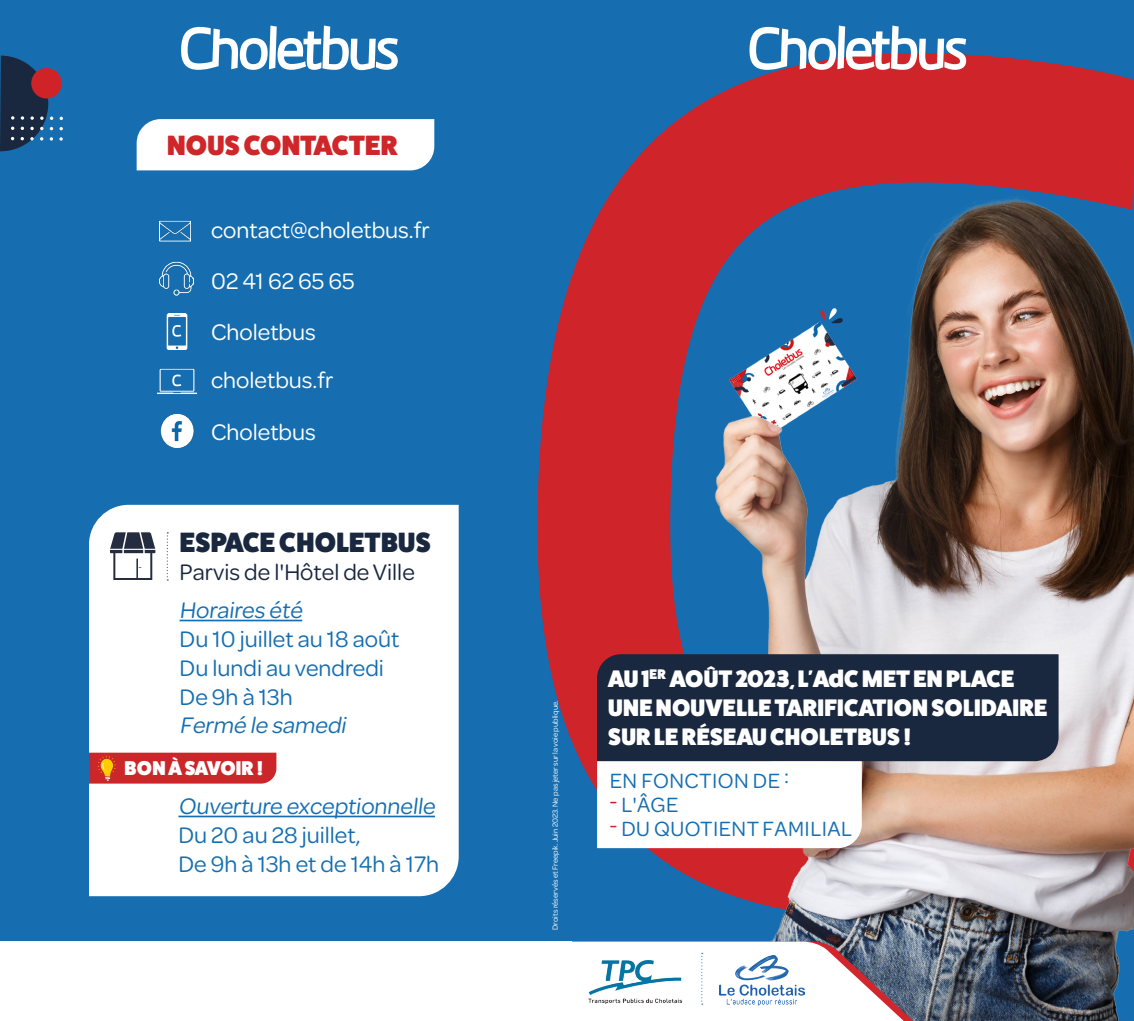
<style>
.page{position:relative;width:1134px;height:1021px;background:#fff}
.page>*{position:absolute;margin:0;border:0;box-sizing:border-box;transform-origin:0 0}
.t1{font:800 28px "Fat Frank";letter-spacing:.01em;color:#1a283f}
.t2{font:800 28px "Fat Frank";letter-spacing:.01em;color:#cf262a}
.t3{font:24px "Omnes";color:#156eb1}
.t4{font:800 24px "Fat Frank";letter-spacing:.01em;color:#fff}
.t5{font:24px "Omnes";color:#fff}
.t6{font:24px "Omnes";color:#1a283f}
.t7{font:italic 24px "Omnes";color:#156eb1}
.t8{font:22px "Omnes";letter-spacing:.02em;color:#156eb1}
.t9{font:800 20px "Fat Frank";letter-spacing:.01em;color:#fff}
.t10{font:8px "Omnes";color:#fff}
.s1{color:#c12026}
.s2{color:#cf262a}
</style>
<div class="page">
<div style="left:0;top:0;width:1134px;height:1020px;background:#166eb0"></div>
<img style="left:326px;top:39px;width:808px;height:981px">
<div style="left:597px;top:654px;width:461px;height:107px;background:#1a283f"></div>
<div style="left:597px;top:761px;width:265px;height:87px;background:#fff"></div>
<div style="left:0;top:941px;width:572px;height:79px;background:#fff"></div>
<svg style="left:181px;top:26px;width:217px;height:44px"></svg>
<svg style="left:817px;top:305px;width:27px;height:20px"></svg>
<svg style="left:572px;top:941px;width:346px;height:79px;background:#d6d9e0"></svg>
<div style="left:89px;top:505px;width:370px;height:391px;background:#fff"></div>
<img style="left:166px;top:314px;width:22px;height:35px">
<img style="left:160px;top:413px;width:34px;height:35px">
<img style="left:159px;top:261px;width:34px;height:35px">
<img style="left:159px;top:220px;width:31px;height:22px">
<img style="left:158px;top:368px;width:38px;height:27px">
<hr style="left:107px;top:548px;width:51px;height:2px;background:#fff">
<svg style="left:110px;top:527px;width:45px;height:53px;background:#a7aab2"></svg>
<svg style="left:167px;top:532px;width:1px;height:48px"></svg>
<hr style="left:180px;top:619px;width:122px;height:2px;background:#156eb1">
<svg style="left:172px;top:325px;width:9px;height:12px"></svg>
<svg style="left:172px;top:374px;width:9px;height:12px"></svg>
<div style="left:137px;top:119px;width:297px;height:51px;background:#fff"></div>
<svg style="left:89px;top:752px;width:187px;height:31px;background:#ce312e"></svg>
<hr style="left:178px;top:815px;width:257px;height:2px;background:#156eb1">
<div style="left:31px;top:68px;width:31px;height:31px;background:#d02328;border-radius:50%"></div>
<svg style="left:59px;top:137px;width:4px;height:4px"></svg>
<svg style="left:59px;top:127px;width:4px;height:3px"></svg>
<svg style="left:0;top:56px;width:53px;height:95px"></svg>
<svg style="left:749px;top:26px;width:217px;height:44px"></svg>
<p class="t2" style="left:167px;top:129px;width:232px">NOUS CONTACTER</p>
<p class="t5" style="left:211px;top:214px;width:220px">contact@choletbus.fr</p>
<p class="t5" style="left:211px;top:265px;width:145px">02 41 62 65 65</p>
<p class="t5" style="left:211px;top:316px;width:106px">Choletbus</p>
<p class="t5" style="left:211px;top:363px;width:124px">choletbus.fr</p>
<p class="t5" style="left:211px;top:415px;width:106px">Choletbus</p>
<p class="t1" style="left:180px;top:527px;width:252px">ESPACE CHOLETBUS</p>
<p class="t6" style="left:180px;top:556px;width:237px">Parvis de l'Hôtel de Ville</p>
<p class="t3" style="left:180px;top:594px;width:128px">Horaires été</p>
<p class="t3" style="left:180px;top:623px;width:221px">Du 10 juillet au 18 août</p>
<p class="t3" style="left:180px;top:651px;width:206px">Du lundi au vendredi</p>
<p class="t3" style="left:180px;top:680px;width:115px">De 9h à 13h</p>
<p class="t7" style="left:180px;top:709px;width:173px">Fermé le samedi</p>
<p class="t9" style="left:125px;top:757px;width:140px">BON À SAVOIR !</p>
<p class="t3" style="left:178px;top:790px;width:262px">Ouverture exceptionnelle</p>
<p class="t3" style="left:178px;top:818px;width:184px">Du 20 au 28 juillet,</p>
<p class="t3" style="left:178px;top:847px;width:262px">De 9h à 13h et de 14h à 17h</p>
<p class="t10" style="left:550px;top:929px;width:231px;rotate:-90deg">Droits réservés et Freepik. Juin 2023. Ne pas jeter sur la voie publique.</p>
<p class="t4" style="left:608px;top:665px;width:408px">AU 1<sup>ER</sup> AOÛT 2023, L'AdC MET EN PLACE</p>
<p class="t4" style="left:608px;top:694px;width:441px">UNE NOUVELLE TARIFICATION SOLIDAIRE</p>
<p class="t4" style="left:608px;top:723px;width:305px">SUR LE RÉSEAU CHOLETBUS !</p>
<p class="t8" style="left:610px;top:765px;width:181px">EN FONCTION DE :</p>
<p class="t8" style="left:609px;top:789px;width:70px"><span class="s1">-</span> L'ÂGE</p>
<p class="t8" style="left:609px;top:813px;width:244px"><span class="s2">-</span> DU QUOTIENT FAMILIAL</p>
</div>
